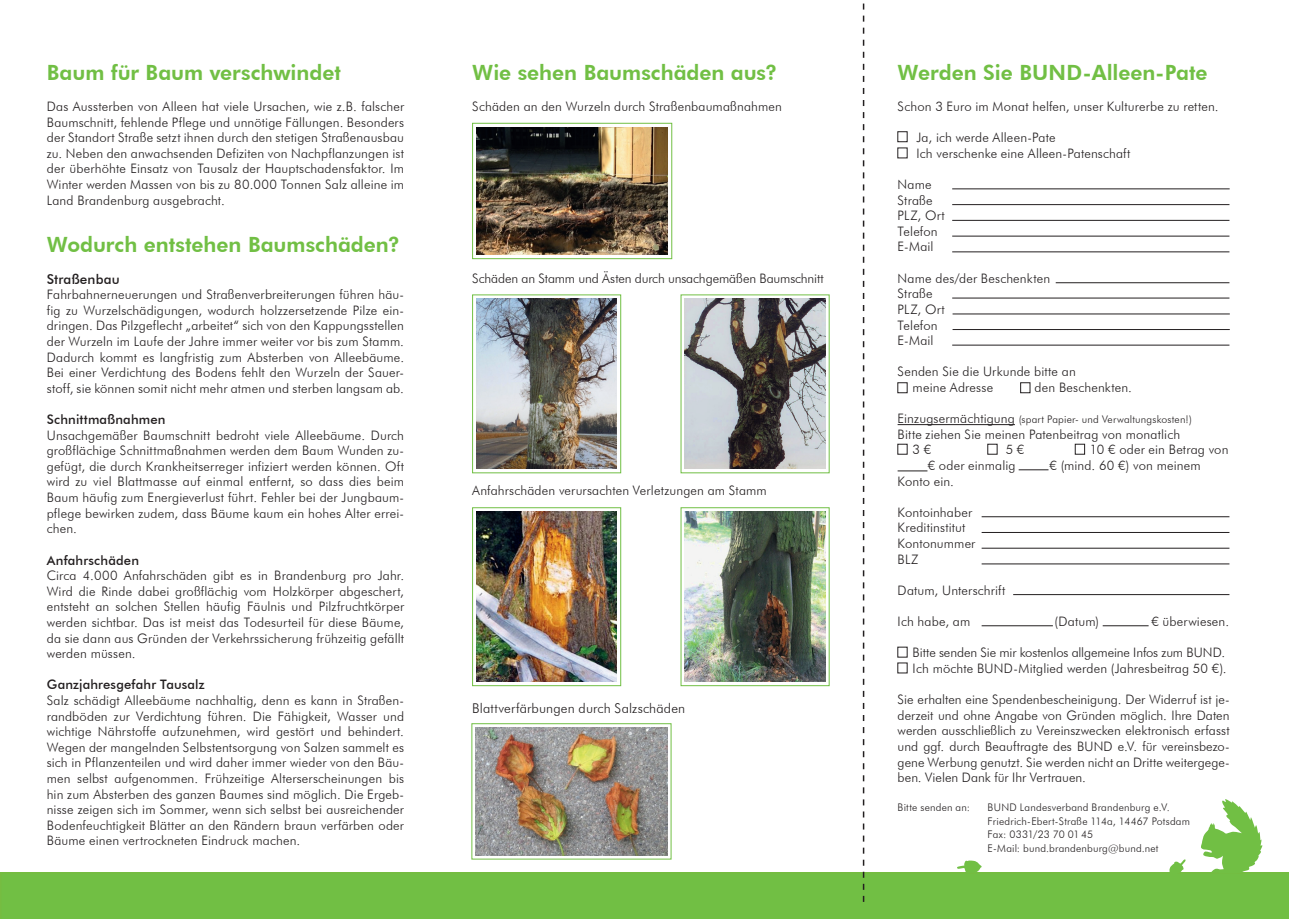
<style>
.page{position:relative;width:1289px;height:919px;background:#fff}
.page>*{position:absolute;margin:0;border:0;box-sizing:border-box;transform-origin:0 0}
.t1{font:800 21px "Futura BT";color:#71bf44}
.t2{font:300 13.5px "Futura BT";letter-spacing:.01em;color:#231f20}
.t3{font:500 13.5px "Futura BT";letter-spacing:.01em;color:#231f20}
.t4{font:300 13.05px/15.6px "Futura BT";letter-spacing:.01em;color:#231f20}
.t5{font:500 13.05px "Futura BT";letter-spacing:.015em;color:#231f20}
.t6{font:300 13.05px "Futura BT";letter-spacing:-.01em;color:#231f20}
.t7{font:300 10.5px/13.5px "Futura BT";letter-spacing:.02em;color:#231f20}
.s1{font-size:13.05px}
</style>
<div class="page">
<div style="left:0;top:872px;width:1288px;height:46px;background:#71bf44"></div>
<img style="left:476px;top:127px;width:192px;height:128px">
<div style="left:472px;top:123px;width:200px;height:136px;border:1px solid #71bf44"></div>
<div style="left:471px;top:723px;width:200px;height:136px;border:1px solid #71bf44"></div>
<img style="left:476px;top:727px;width:191px;height:128px">
<div style="left:472px;top:294px;width:149px;height:179px;border:1px solid #71bf44"></div>
<img style="left:476px;top:299px;width:141px;height:170px">
<img style="left:685px;top:299px;width:140px;height:170px">
<img style="left:685px;top:511px;width:140px;height:170px">
<div style="left:680px;top:507px;width:149px;height:179px;border:1px solid #71bf44"></div>
<div style="left:472px;top:507px;width:149px;height:179px;border:1px solid #71bf44"></div>
<img style="left:476px;top:511px;width:141px;height:170px">
<hr style="left:897px;top:424px;width:117px;height:1px;background:#231f20">
<div style="left:897px;top:131px;width:10px;height:11px;border:1px solid #231f20"></div>
<hr style="left:952px;top:251px;width:277px;height:1px;background:#231f20">
<hr style="left:952px;top:188px;width:277px;height:1px;background:#231f20">
<hr style="left:952px;top:204px;width:277px;height:1px;background:#231f20">
<hr style="left:952px;top:220px;width:277px;height:1px;background:#231f20">
<hr style="left:952px;top:236px;width:277px;height:1px;background:#231f20">
<hr style="left:952px;top:329px;width:277px;height:1px;background:#231f20">
<hr style="left:1055px;top:282px;width:174px;height:1px;background:#231f20">
<hr style="left:952px;top:298px;width:277px;height:1px;background:#231f20">
<hr style="left:952px;top:314px;width:277px;height:1px;background:#231f20">
<hr style="left:897px;top:470px;width:30px;height:1px;background:#231f20">
<hr style="left:981px;top:625px;width:71px;height:1px;background:#231f20">
<hr style="left:981px;top:532px;width:248px;height:1px;background:#231f20">
<hr style="left:981px;top:516px;width:248px;height:1px;background:#231f20">
<hr style="left:981px;top:548px;width:248px;height:1px;background:#231f20">
<hr style="left:981px;top:563px;width:248px;height:1px;background:#231f20">
<hr style="left:1013px;top:594px;width:216px;height:1px;background:#231f20">
<svg style="left:862px;top:3px;width:2px;height:898px"></svg>
<svg style="left:1200px;top:799px;width:63px;height:74px"></svg>
<svg style="left:1168px;top:859px;width:17px;height:16px"></svg>
<svg style="left:956px;top:860px;width:25px;height:13px"></svg>
<div style="left:897px;top:382px;width:10px;height:11px;border:1px solid #231f20"></div>
<div style="left:1020px;top:382px;width:10px;height:11px;border:1px solid #231f20"></div>
<hr style="left:1018px;top:469px;width:30px;height:1px;background:#231f20">
<div style="left:1075px;top:444px;width:9px;height:10px;border:1px solid #231f20"></div>
<hr style="left:952px;top:345px;width:277px;height:1px;background:#231f20">
<hr style="left:1102px;top:625px;width:46px;height:1px;background:#231f20">
<h1 class="t1" style="left:47px;top:60px;width:295px">Baum für Baum verschwindet</h1>
<p class="t4" style="left:47px;top:98px;width:359px;text-align:justify">Das Aussterben von Alleen hat viele Ursachen, wie z.B. falscher Baumschnitt, fehlende Pflege und unnötige Fällungen. Besonders der Standort Straße setzt ihnen durch den stetigen Straßenausbau zu. Neben den anwachsenden Defiziten von Nachpflanzungen ist der überhöhte Einsatz von Tausalz der Hauptschadensfaktor. Im Winter werden Massen von bis zu 80.000 Tonnen Salz alleine im Land Brandenburg ausgebracht.</p>
<h1 class="t1" style="left:47px;top:232px;width:354px">Wodurch entstehen Baumschäden?</h1>
<p class="t3" style="left:47px;top:270px;width:74px">Straßenbau</p>
<p class="t4" style="left:47px;top:286px;width:359px;text-align:justify">Fahrbahnerneuerungen und Straßenverbreiterungen führen häu&shy;fig zu Wurzelschädigungen, wodurch holzzersetzende Pilze ein&shy;dringen. Das Pilzgeflecht „arbeitet“ sich von den Kappungsstellen der Wurzeln im Laufe der Jahre immer weiter vor bis zum Stamm.<br>Dadurch kommt es langfristig zum Absterben von Alleebäume.<br>Bei einer Verdichtung des Bodens fehlt den Wurzeln der Sauer&shy;stoff, sie können somit nicht mehr atmen und sterben langsam ab.</p>
<p class="t5" style="left:47px;top:411px;width:120px">Schnittmaßnahmen</p>
<p class="t4" style="left:47px;top:427px;width:359px;text-align:justify">Unsachgemäßer Baumschnitt bedroht viele Alleebäume. Durch großflächige Schnittmaßnahmen werden dem Baum Wunden zu&shy;gefügt, die durch Krankheitserreger infiziert werden können. Oft wird zu viel Blattmasse auf einmal entfernt, so dass dies beim Baum häufig zum Energieverlust führt. Fehler bei der Jungbaum&shy;pflege bewirken zudem, dass Bäume kaum ein hohes Alter errei&shy;chen.</p>
<p class="t5" style="left:47px;top:552px;width:94px">Anfahrschäden</p>
<p class="t4" style="left:47px;top:567px;width:359px;text-align:justify">Circa 4.000 Anfahrschäden gibt es in Brandenburg pro Jahr.<br>Wird die Rinde dabei großflächig vom Holzkörper abgeschert, entsteht an solchen Stellen häufig Fäulnis und Pilzfruchtkörper werden sichtbar. Das ist meist das Todesurteil für diese Bäume, da sie dann aus Gründen der Verkehrssicherung frühzeitig gefällt werden müssen.</p>
<p class="t5" style="left:47px;top:676px;width:159px">Ganzjahresgefahr Tausalz</p>
<p class="t4" style="left:47px;top:692px;width:359px;text-align:justify">Salz schädigt Alleebäume nachhaltig, denn es kann in Straßen&shy;randböden zur Verdichtung führen. Die Fähigkeit, Wasser und wichtige Nährstoffe aufzunehmen, wird gestört und behindert.<br>Wegen der mangelnden Selbstentsorgung von Salzen sammelt es sich in Pflanzenteilen und wird daher immer wieder von den Bäu&shy;men selbst aufgenommen. Frühzeitige Alterserscheinungen bis hin zum Absterben des ganzen Baumes sind möglich. Die Ergeb&shy;nisse zeigen sich im Sommer, wenn sich selbst bei ausreichender Bodenfeuchtigkeit Blätter an den Rändern braun verfärben oder Bäume einen vertrockneten Eindruck machen.</p>
<h1 class="t1" style="left:472px;top:60px;width:306px">Wie sehen Baumschäden aus?</h1>
<p class="t4" style="left:472px;top:98px;width:311px">Schäden an den Wurzeln durch Straßenbaumaßnahmen</p>
<p class="t6" style="left:472px;top:270px;width:353px">Schäden an Stamm und Ästen durch unsachgemäßen Baumschnitt</p>
<p class="t4" style="left:472px;top:482px;width:296px">Anfahrschäden verursachten Verletzungen am Stamm</p>
<p class="t2" style="left:472px;top:700px;width:214px">Blattverfärbungen durch Salzschäden</p>
<h1 class="t1" style="left:897px;top:60px;width:311px">Werden Sie BUND-Alleen-Pate</h1>
<p class="t4" style="left:897px;top:98px;width:322px">Schon 3 Euro im Monat helfen, unser Kulturerbe zu retten.</p>
<p class="t4" style="left:916px;top:130px;width:215px">Ja, ich werde Alleen-Pate<br>Ich verschenke eine Alleen-Patenschaft</p>
<p class="t4" style="left:897px;top:176px;width:49px">Name<br>Straße<br>PLZ, Ort<br>Telefon<br>E-Mail</p>
<p class="t4" style="left:897px;top:270px;width:154px">Name des/der Beschenkten<br>Straße<br>PLZ, Ort<br>Telefon<br>E-Mail</p>
<p class="t4" style="left:912px;top:364px;width:165px;text-indent:-15px">Senden Sie die Urkunde bitte an meine Adresse</p>
<p class="t4" style="left:1034px;top:379px;width:99px">den Beschenkten.</p>
<p class="t7" style="left:897px;top:412px;width:296px"><span class="s1">Einzugsermächtigung</span> (spart Papier- und Verwaltungskosten!)</p>
<p class="t4" style="left:912px;top:426px;width:269px;text-indent:-15px">Bitte ziehen Sie meinen Patenbeitrag von monatlich<br>3 €</p>
<p class="t4" style="left:1005px;top:442px;width:20px">5 €</p>
<p class="t4" style="left:1089px;top:442px;width:140px">10 € oder ein Betrag von</p>
<p class="t4" style="left:927px;top:457px;width:89px">€ oder einmalig</p>
<p class="t4" style="left:1049px;top:457px;width:153px">€ (mind. 60 €) von meinem</p>
<p class="t4" style="left:897px;top:473px;width:58px">Konto ein.</p>
<p class="t4" style="left:897px;top:504px;width:79px">Kontoinhaber<br>Kreditinstitut<br>Kontonummer<br>BLZ</p>
<p class="t4" style="left:897px;top:582px;width:109px">Datum, Unterschrift</p>
<p class="t4" style="left:897px;top:613px;width:74px">Ich habe, am</p>
<p class="t4" style="left:1054px;top:613px;width:46px">(Datum)</p>
<p class="t4" style="left:1151px;top:613px;width:79px">€ überwiesen.</p>
<p class="t4" style="left:912px;top:644px;width:315px">Bitte senden Sie mir kostenlos allgemeine Infos zum BUND.<br>Ich möchte BUND-Mitglied werden (Jahresbeitrag 50 €).</p>
<p class="t4" style="left:897px;top:691px;width:333px;text-align:justify">Sie erhalten eine Spendenbescheinigung. Der Widerruf ist je&shy;derzeit und ohne Angabe von Gründen möglich. Ihre Daten werden ausschließlich zu Vereinszwecken elektronisch erfasst und ggf. durch Beauftragte des BUND e.V. für vereinsbezo&shy;gene Werbung genutzt. Sie werden nicht an Dritte weitergege&shy;ben. Vielen Dank für Ihr Vertrauen.</p>
<p class="t7" style="left:897px;top:800px;width:74px">Bitte senden an:</p>
<p class="t7" style="left:987px;top:800px;width:204px">BUND Landesverband Brandenburg e.V.<br>Friedrich-Ebert-Straße 114a, 14467 Potsdam Fax: 0331/23 70 01 45<br>E-Mail: bund.brandenburg@bund.net</p>
</div>
